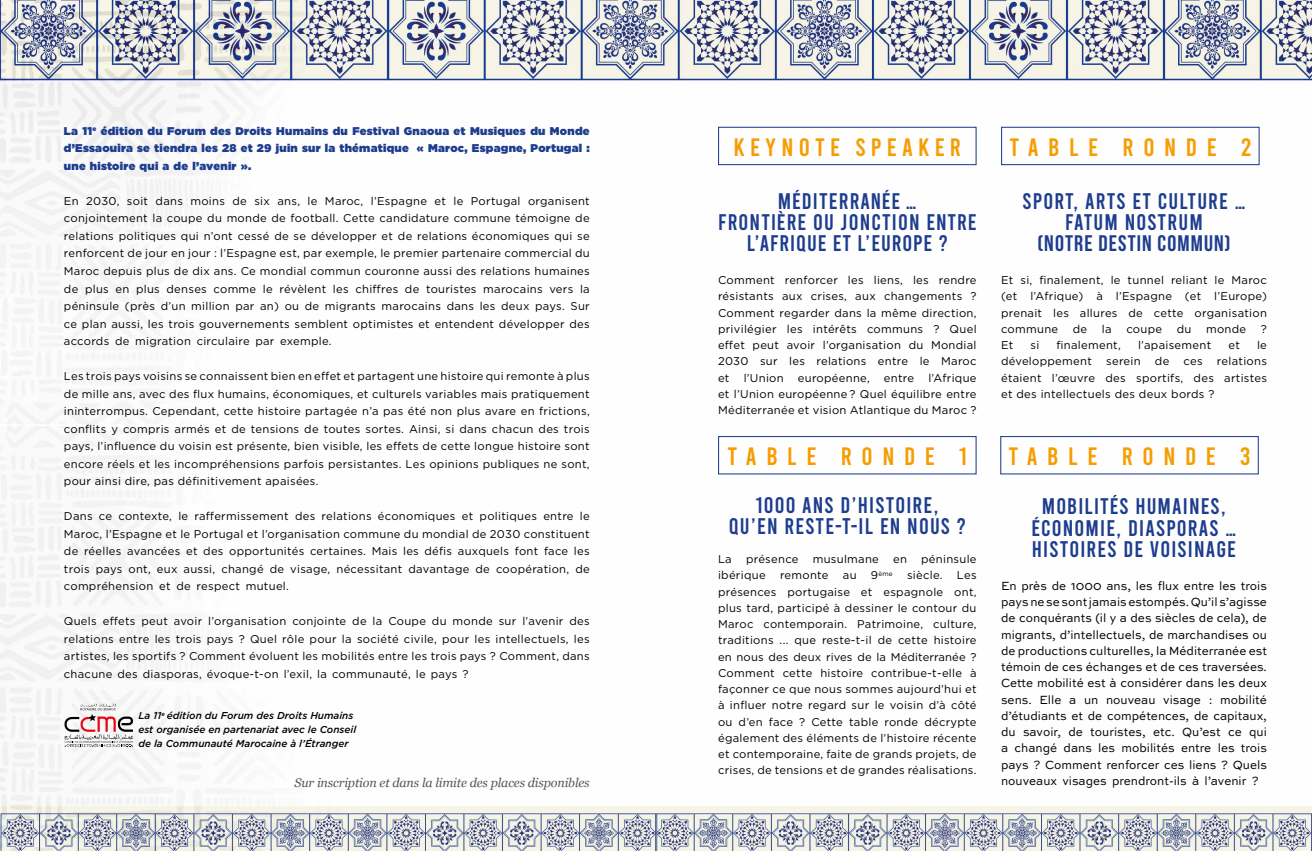
<style>
.page{position:relative;width:1312px;height:851px;background:#fff}
.page>*{position:absolute;margin:0;border:0;box-sizing:border-box;transform-origin:0 0}
.t1{font:25px "Bebas";letter-spacing:.375em;color:#f59d01}
.t2{font:25px "Bebas";letter-spacing:.2em;color:#f59d01}
.t3{font:22.5px/21.2px "Bebas";letter-spacing:.05em;color:#1e3d8e;text-align:center}
.t4{font:22.5px "Bebas Neue";letter-spacing:.05em;color:#1e3d8e}
.t5{font:12.5px/16.2px "Sweet Sans Pro";color:#000;text-align:justify;scale:.95 1}
.t6{font:italic 12.5px "Georgia";letter-spacing:-.01em;color:#575756}
.t7{font:11.25px/16.2px "Gotham";letter-spacing:.025em;color:#000;text-align:justify}
.t8{font:900 11.25px/17.5px "Gotham";letter-spacing:.025em;color:#1e3d8e;text-align:justify}
.t9{font:italic 500 10px/13.8px "Gotham";color:#000}
.t10{font:6.5px "Gotham";color:#000}
.s1{font-family:"Bebas Neue"}
.s2{font-size:11.25px}
</style>
<div class="page">
<img style="left:0;top:0;width:1311px;height:850px">
<div style="left:718px;top:127px;width:258px;height:38px;border:1px solid #1e3d8e"></div>
<div style="left:718px;top:436px;width:258px;height:38px;border:1px solid #1e3d8e"></div>
<div style="left:1000px;top:127px;width:259px;height:38px;border:1px solid #1e3d8e"></div>
<div style="left:1000px;top:436px;width:258px;height:38px;border:1px solid #1e3d8e"></div>
<svg style="left:65px;top:703px;width:68px;height:44px"></svg>
<p class="t8" style="left:64px;top:122px;width:527px">La 11<sup>e</sup> édition du Forum des Droits Humains du Festival Gnaoua et Musiques du Monde d’Essaouira se tiendra les 28 et 29 juin sur la thématique « Maroc, Espagne, Portugal : une histoire qui a de l’avenir ».</p>
<p class="t7" style="left:64px;top:192px;width:527px;line-height:17.5px">En 2030, soit dans moins de six ans, le Maroc, l’Espagne et le Portugal organisent conjointement la coupe du monde de football. Cette candidature commune témoigne de relations politiques qui n’ont cessé de se développer et de relations économiques qui se renforcent de jour en jour : l’Espagne est, par exemple, le premier partenaire commercial du Maroc depuis plus de dix ans. Ce mondial commun couronne aussi des relations humaines de plus en plus denses comme le révèlent les chiffres de touristes marocains vers la péninsule (près d’un million par an) ou de migrants marocains dans les deux pays. Sur ce plan aussi, les trois gouvernements semblent optimistes et entendent développer des accords de migration circulaire par exemple.</p>
<p class="t7" style="left:64px;top:367px;width:527px;line-height:17.5px">Les trois pays voisins se connaissent bien en effet et partagent une histoire qui remonte à plus de mille ans, avec des flux humains, économiques, et culturels variables mais pratiquement ininterrompus. Cependant, cette histoire partagée n’a pas été non plus avare en frictions, conflits y compris armés et de tensions de toutes sortes. Ainsi, si dans chacun des trois pays, l’influence du voisin est présente, bien visible, les effets de cette longue histoire sont encore réels et les incompréhensions parfois persistantes. Les opinions publiques ne sont, pour ainsi dire, pas définitivement apaisées.</p>
<p class="t7" style="left:64px;top:507px;width:527px;line-height:17.5px">Dans ce contexte, le raffermissement des relations économiques et politiques entre le Maroc, l’Espagne et le Portugal et l’organisation commune du mondial de 2030 constituent de réelles avancées et des opportunités certaines. Mais les défis auxquels font face les trois pays ont, eux aussi, changé de visage, nécessitant davantage de coopération, de compréhension et de respect mutuel.</p>
<p class="t7" style="left:64px;top:612px;width:527px;line-height:17.5px">Quels effets peut avoir l’organisation conjointe de la Coupe du monde sur l’avenir des relations entre les trois pays ? Quel rôle pour la société civile, pour les intellectuels, les artistes, les sportifs ? Comment évoluent les mobilités entre les trois pays ? Comment, dans chacune des diasporas, évoque-t-on l’exil, la communauté, le pays ?</p>
<p class="t9" style="left:138px;top:708px;width:219px">La 11<sup>e</sup> édition du Forum des Droits Humains est organisée en partenariat avec le Conseil de la Communauté Marocaine à l’Étranger</p>
<p class="t6" style="left:294px;top:773px;width:296px">Sur inscription et dans la limite des places disponibles</p>
<h1 class="t2" style="left:733px;top:134px;width:229px">KEYNOTE SPEAKER</h1>
<h2 class="t3" style="left:718px;top:190px;width:260px">M<span class="s1">É</span>DITERRA<span class="s1">NÉ</span>E <span class="s1">…<br></span>FRONTI<span class="s1">È</span>RE OU JONCTION ENTRE<br>L’AFRIQUE ET L’EUROPE ?</h2>
<p class="t7" style="left:718px;top:272px;width:260px">Comment renforcer les liens, les rendre résistants aux crises, aux changements ?<br>Comment regarder dans la même direction, privilégier les intérêts communs ? Quel effet peut avoir l’organisation du Mondial 2030 sur les relations entre le Maroc et</p>
<p class="t7" style="left:743px;top:369px;width:42px">l’Union</p>
<p class="t7" style="left:797px;top:369px;width:73px">européenne,</p>
<p class="t7" style="left:883px;top:369px;width:32px">entre</p>
<p class="t7" style="left:718px;top:369px;width:260px;text-indent:210px">l’Afrique et l’Union européenne ? Quel équilibre entre Méditerranée et vision Atlantique du Maroc ?</p>
<h1 class="t1" style="left:727px;top:444px;width:241px">TABLE RONDE 1</h1>
<h2 class="t3" style="left:728px;top:494px;width:239px">1000 ANS D’HISTOIRE,<br>QU’EN RESTE-T-IL EN NOUS ?</h2>
<p class="t7" style="left:718px;top:550px;width:15px">La</p>
<p class="t7" style="left:745px;top:550px;width:54px">présence</p>
<p class="t7" style="left:812px;top:550px;width:68px">musulmane</p>
<p class="t7" style="left:892px;top:550px;width:15px">en</p>
<p class="t7" style="left:921px;top:550px;width:57px">péninsule</p>
<p class="t7" style="left:718px;top:567px;width:49px">ibérique</p>
<p class="t7" style="left:779px;top:567px;width:50px">remonte</p>
<p class="t7" style="left:842px;top:567px;width:15px">au</p>
<p class="t10" style="left:870px;top:569px;width:23px"><span class="s2">9</span>ème</p>
<p class="t7" style="left:906px;top:567px;width:37px">siècle.</p>
<p class="t7" style="left:718px;top:567px;width:260px;text-indent:239px">Les présences portugaise et espagnole ont, plus tard, participé à dessiner le contour du Maroc contemporain. Patrimoine, culture, traditions ... que reste-t-il de cette histoire en nous des deux rives de la Méditerranée ?<br>Comment cette histoire contribue-t-elle à façonner ce que nous sommes aujourd’hui et à influer notre regard sur le voisin d’à côté ou d’en face ? Cette table ronde décrypte également des éléments de l’histoire récente et contemporaine, faite de grands projets, de crises, de tensions et de grandes réalisations.</p>
<h1 class="t1" style="left:1009px;top:134px;width:243px">TABLE RONDE 2</h1>
<h2 class="t3" style="left:1022px;top:190px;width:224px">SPORT, ARTS ET CULTURE <span class="s1">…<br></span>FATUM NOSTRUM</h2>
<h2 class="t4" style="left:1037px;top:231px;width:194px">(NOTRE DESTIN COMMUN)</h2>
<p class="t7" style="left:1000px;top:272px;width:267px">Et si, finalement, le tunnel reliant le Maroc (et l’Afrique) à l’Espagne (et l’Europe) prenait les allures de cette organisation commune</p>
<p class="t7" style="left:1072px;top:320px;width:16px">de</p>
<p class="t7" style="left:1101px;top:320px;width:11px">la</p>
<p class="t7" style="left:1126px;top:320px;width:37px">coupe</p>
<p class="t7" style="left:1176px;top:320px;width:16px">du</p>
<p class="t7" style="left:1205px;top:320px;width:42px">monde</p>
<p class="t7" style="left:1260px;top:320px;width:8px">?</p>
<p class="t7" style="left:1000px;top:337px;width:14px">Et</p>
<p class="t7" style="left:1030px;top:337px;width:10px">si</p>
<p class="t7" style="left:1056px;top:337px;width:66px">finalement,</p>
<p class="t7" style="left:1137px;top:337px;width:75px">l’apaisement</p>
<p class="t7" style="left:1227px;top:337px;width:13px">et</p>
<p class="t7" style="left:1256px;top:337px;width:11px">le</p>
<p class="t7" style="left:1000px;top:353px;width:92px">développement</p>
<p class="t7" style="left:1105px;top:353px;width:36px">serein</p>
<p class="t7" style="left:1154px;top:353px;width:16px">de</p>
<p class="t7" style="left:1183px;top:353px;width:21px">ces</p>
<p class="t7" style="left:1000px;top:353px;width:267px;text-indent:216px">relations étaient l’œuvre des sportifs, des artistes et des intellectuels des deux bords ?</p>
<h1 class="t1" style="left:1008px;top:444px;width:243px">TABLE RONDE 3</h1>
<h2 class="t3" style="left:1031px;top:495px;width:206px">MOBILIT<span class="s1">É</span>S HUMAINES,<br><span class="s1">É</span>CONOMIE, DIASPORAS <span class="s1">…<br></span>HISTOIRES DE VOISINAGE</h2>
<p class="t5" style="left:1000px;top:577px;width:281px">En près de 1000 ans, les flux entre les trois pays ne se sont jamais estompés. Qu’il s’agisse de conquérants (il y a des siècles de cela), de migrants, d’intellectuels, de marchandises ou de productions culturelles, la Méditerranée est témoin de ces échanges et de ces traversées.<br>Cette mobilité est à considérer dans les deux sens. Elle a un nouveau visage : mobilité d’étudiants et de compétences, de capitaux, du savoir, de touristes, etc. Qu’est ce qui a changé dans les mobilités entre les trois pays ? Comment renforcer ces liens ? Quels nouveaux visages prendront-ils à l’avenir ?</p>
</div>
